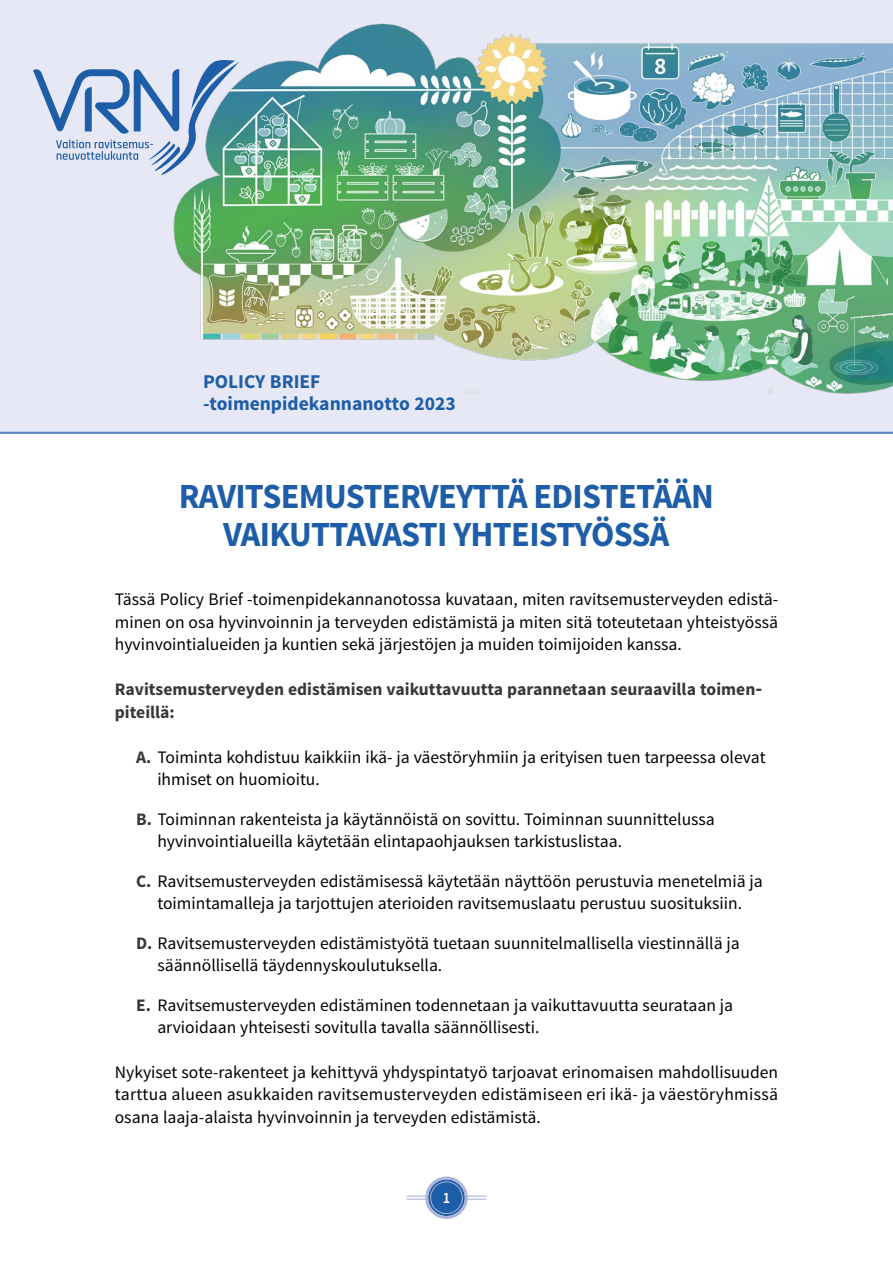
<style>
.page{position:relative;width:893px;height:1263px;background:#fff}
.page>*{position:absolute;margin:0;border:0;box-sizing:border-box;transform-origin:0 0}
.Otsikko1{font:700 35.25px/37.5px "Source Sans Pro";letter-spacing:-.02em;color:#1e5da7;text-align:center}
.POLICY_BRIEF_2023{font:700 19.5px/22.5px "Source Sans Pro";color:#1e5da7}
.Leipis{font:17.55px/22.5px "Source Sans Pro";color:#000}
.Leipis-2{font:700 17.55px/22.5px "Source Sans Pro";color:#383937}
.t1{font:600 15.75px "Source Sans Pro";color:#fff;scale:.92 1}
.s1{font-weight:700;color:#383937}
</style>
<div class="page">
<hr style="left:406px;top:1195px;width:80px;height:2px;background:#acb5da">
<hr style="left:406px;top:1198px;width:80px;height:2px;background:#acb5da">
<svg style="left:428px;top:1179px;width:37px;height:37px"></svg>
<div style="left:425px;top:1176px;width:43px;height:43px;border:3px solid #acb5da;border-radius:50%"></div>
<div style="left:430px;top:1181px;width:33px;height:33px;border:1px solid #acb5da;border-radius:50%"></div>
<div style="left:0;top:0;width:893px;height:431px;background:#e6e8f5"></div>
<hr style="left:0;top:432px;width:893px;height:2px;background:#1e5da7">
<img style="left:173px;top:23px;width:720px;height:371px">
<svg style="left:33px;top:58px;width:206px;height:117px"></svg>
<h1 class="POLICY_BRIEF_2023" style="left:203px;top:371px;width:254px">POLICY BRIEF -toimenpidekannanotto 2023</h1>
<h1 class="Otsikko1" style="left:179px;top:479px;width:536px">RAVITSEMUSTERVEYTTÄ EDISTETÄÄN<br>VAIKUTTAVASTI YHTEISTYÖSSÄ</h1>
<p class="Leipis" style="left:115px;top:588px;width:665px;text-align:justify">Tässä Policy Brief -toimenpidekannanotossa kuvataan, miten ravitsemusterveyden edistä&shy;minen on osa hyvinvoinnin ja terveyden edistämistä ja miten sitä toteutetaan yhteistyössä hyvinvointialueiden ja kuntien sekä järjestöjen ja muiden toimijoiden kanssa.</p>
<p class="Leipis-2" style="left:115px;top:679px;width:649px">Ravitsemusterveyden edistämisen vaikuttavuutta parannetaan seuraavilla toimen&shy;piteillä:</p>
<p class="Leipis" style="left:157px;top:746px;width:610px;text-indent:-21px"><span class="s1">A.</span> Toiminta kohdistuu kaikkiin ikä- ja väestöryhmiin ja erityisen tuen tarpeessa olevat ihmiset on huomioitu.</p>
<p class="Leipis" style="left:157px;top:808px;width:559px;text-indent:-21px"><span class="s1">B.</span> Toiminnan rakenteista ja käytännöistä on sovittu. Toiminnan suunnittelussa hyvinvointialueilla käytetään elintapaohjauksen tarkistuslistaa.</p>
<p class="Leipis" style="left:136px;top:870px;width:628px;text-align:center"><span class="s1">C.</span> Ravitsemusterveyden edistämisessä käytetään näyttöön perustuvia menetelmiä ja toimintamalleja ja tarjottujen aterioiden ravitsemuslaatu perustuu suosituksiin.</p>
<p class="Leipis" style="left:157px;top:932px;width:584px;text-indent:-21px"><span class="s1">D.</span> Ravitsemusterveyden edistämistyötä tuetaan suunnitelmallisella viestinnällä ja säännöllisellä täydennyskoulutuksella.</p>
<p class="Leipis" style="left:157px;top:994px;width:577px;text-indent:-21px"><span class="s1">E.</span> Ravitsemusterveyden edistäminen todennetaan ja vaikuttavuutta seurataan ja arvioidaan yhteisesti sovitulla tavalla säännöllisesti.</p>
<p class="Leipis" style="left:115px;top:1061px;width:665px;text-align:justify">Nykyiset sote-rakenteet ja kehittyvä yhdyspintatyö tarjoavat erinomaisen mahdollisuuden tarttua alueen asukkaiden ravitsemusterveyden edistämiseen eri ikä- ja väestöryhmissä osana laaja-alaista hyvinvoinnin ja terveyden edistämistä.</p>
<p class="t1" style="left:443px;top:1188px;width:10px">1</p>
</div>
